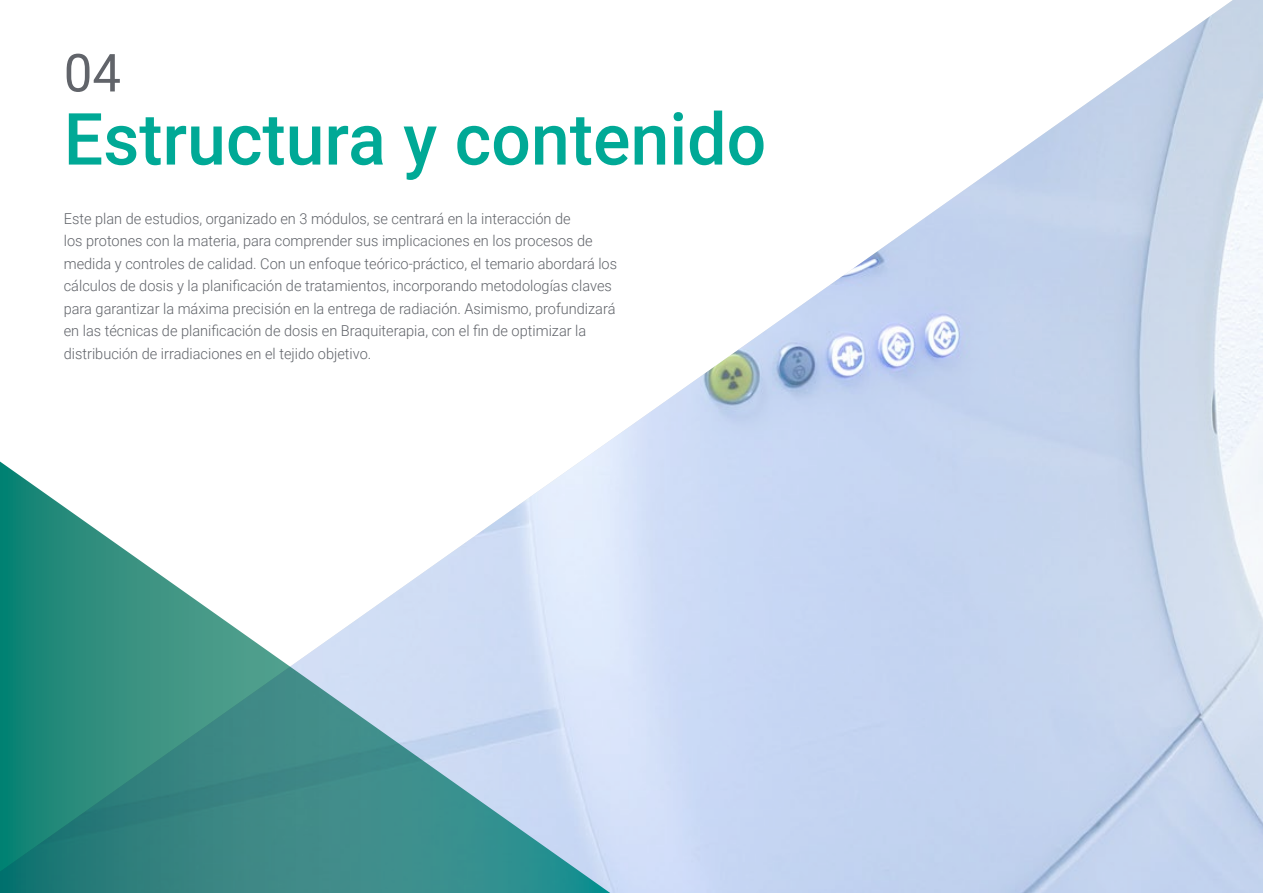
<style>
.page{position:relative;width:1263px;height:893px;background:#fff}
.page>*{position:absolute;margin:0;border:0;box-sizing:border-box;transform-origin:0 0}
.t1{font:500 72px "Roboto";color:#00a996}
.t2{font:52.5px "Roboto";color:#61646a}
.t3{font:300 15px/22.5px "Roboto";color:#61646a}
</style>
<div class="page">
<img style="left:602px;top:0;width:661px;height:893px">
<svg style="left:0;top:446px;width:640px;height:447px"></svg>
<h2 class="t2" style="left:64px;top:36px;width:59px">04</h2>
<h1 class="t1" style="left:64px;top:89px;width:704px">Estructura y contenido</h1>
<p class="t3" style="left:64px;top:207px;width:555px">Este plan de estudios, organizado en 3 módulos, se centrará en la interacción de<br>los protones con la materia, para comprender sus implicaciones en los procesos de medida y controles de calidad. Con un enfoque teórico-práctico, el temario abordará los cálculos de dosis y la planificación de tratamientos, incorporando metodologías claves para garantizar la máxima precisión en la entrega de radiación. Asimismo, profundizará en las técnicas de planificación de dosis en Braquiterapia, con el fin de optimizar la distribución de irradiaciones en el tejido objetivo.</p>
</div>
